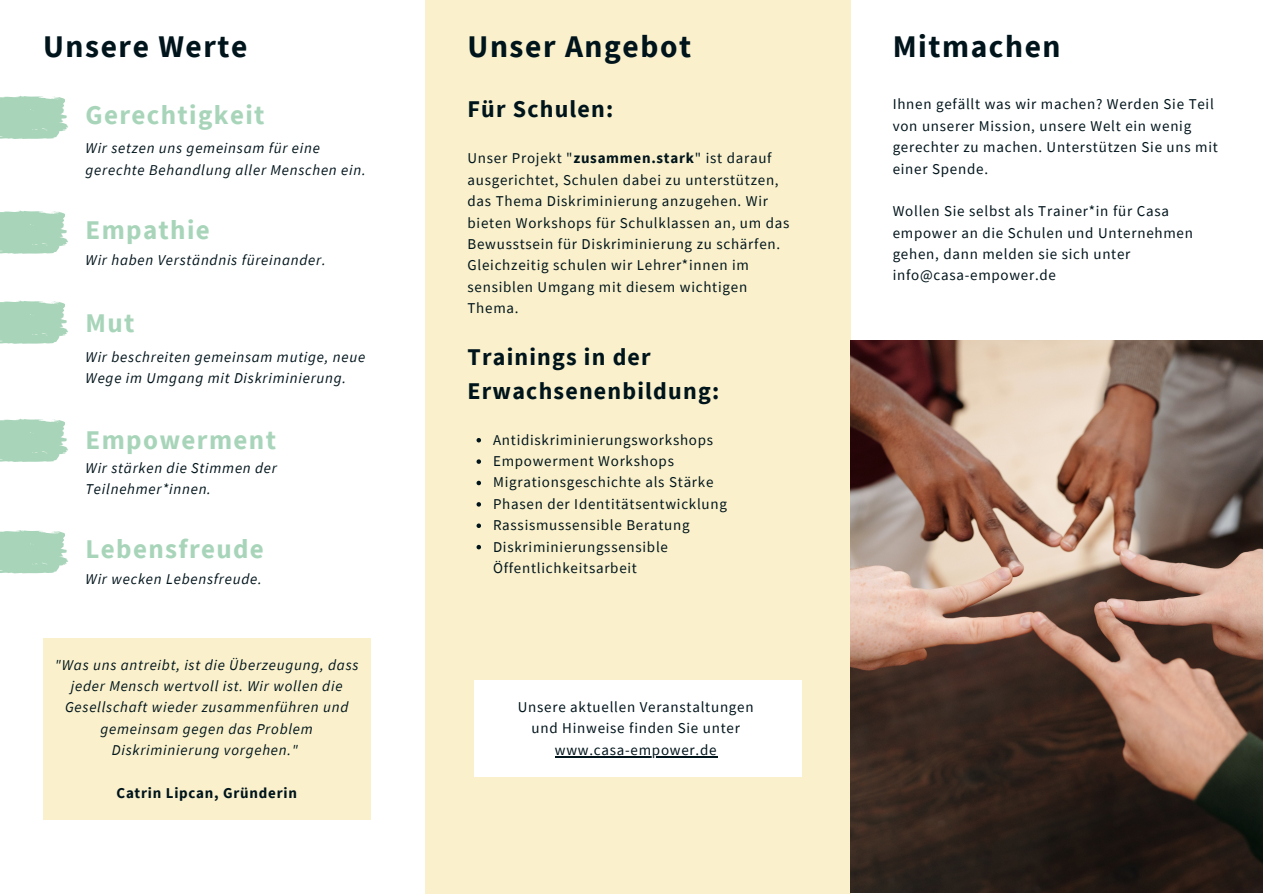
<style>
.page{position:relative;width:1263px;height:894px;background:#fff}
.page>*{position:absolute;margin:0;border:0;box-sizing:border-box;transform-origin:0 0}
.t1{font:700 31.5px "Source Sans Pro";letter-spacing:.05em;color:#00141b}
.t2{font:700 27px "Source Sans Pro";letter-spacing:.05em;color:#a8d5ba}
.t3{font:700 24px/33.8px "Source Sans Pro";letter-spacing:.05em;color:#00141b}
.t4{font:15px/21.3px "Source Sans Pro";letter-spacing:.05em;color:#00141b}
.t5{font:italic 15px/21.3px "Source Sans Pro";letter-spacing:.05em;color:#00141b}
.t6{font:700 15px "Source Sans Pro";letter-spacing:.05em;color:#00141b}
.s1{font-weight:700}
</style>
<div class="page">
<div style="left:425px;top:0;width:425px;height:893px;background:#faf1cc"></div>
<img style="left:850px;top:340px;width:413px;height:552px">
<div style="left:474px;top:680px;width:327px;height:97px;background:#fff"></div>
<hr style="left:555px;top:755px;width:162px;height:1px;background:#00141b">
<div style="left:43px;top:638px;width:327px;height:181px;background:#faf1cc"></div>
<svg style="left:476px;top:438px;width:5px;height:4px"></svg>
<svg style="left:476px;top:459px;width:5px;height:4px"></svg>
<svg style="left:476px;top:480px;width:5px;height:5px"></svg>
<svg style="left:476px;top:502px;width:5px;height:4px"></svg>
<svg style="left:476px;top:523px;width:5px;height:5px"></svg>
<svg style="left:476px;top:544px;width:5px;height:5px"></svg>
<svg style="left:0;top:96px;width:68px;height:43px;background:#b1d9c1"></svg>
<svg style="left:0;top:210px;width:68px;height:44px;background:#b3dac2"></svg>
<svg style="left:0;top:530px;width:68px;height:43px;background:#b1d9c1"></svg>
<svg style="left:0;top:418px;width:68px;height:44px;background:#b3dac2"></svg>
<svg style="left:0;top:300px;width:68px;height:44px;background:#b3dac2"></svg>
<p class="t1" style="left:43px;top:25px;width:206px">Unsere Werte</p>
<p class="t1" style="left:468px;top:25px;width:225px">Unser Angebot</p>
<p class="t2" style="left:86px;top:97px;width:180px">Gerechtigkeit</p>
<p class="t5" style="left:86px;top:137px;width:282px">Wir setzen uns gemeinsam für eine gerechte Behandlung aller Menschen ein.</p>
<p class="t2" style="left:86px;top:212px;width:126px">Empathie</p>
<p class="t5" style="left:86px;top:249px;width:242px">Wir haben Verständnis füreinander.</p>
<p class="t2" style="left:86px;top:305px;width:50px">Mut</p>
<p class="t5" style="left:86px;top:345px;width:281px">Wir beschreiten gemeinsam mutige, neue<br>Wege im Umgang mit Diskriminierung.</p>
<p class="t2" style="left:86px;top:422px;width:192px">Empowerment</p>
<p class="t5" style="left:86px;top:457px;width:193px">Wir stärken die Stimmen der<br>Teilnehmer*innen.</p>
<p class="t2" style="left:86px;top:531px;width:180px">Lebensfreude</p>
<p class="t5" style="left:86px;top:568px;width:178px">Wir wecken Lebensfreude.</p>
<p class="t5" style="left:55px;top:653px;width:305px;text-align:center">"Was uns antreibt, ist die Überzeugung, dass jeder Mensch wertvoll ist. Wir wollen die Gesellschaft wieder zusammenführen und gemeinsam gegen das Problem</p>
<p class="t5" style="left:112px;top:739px;width:188px">Diskriminierung vorgehen."</p>
<p class="t6" style="left:117px;top:783px;width:182px">Catrin Lipcan, Gründerin</p>
<p class="t3" style="left:468px;top:92px;width:147px">Für Schulen:</p>
<p class="t4" style="left:468px;top:147px;width:323px">Unser Projekt "<span class="s1">zusammen.stark</span>" ist darauf ausgerichtet, Schulen dabei zu unterstützen, das Thema Diskriminierung anzugehen. Wir bieten Workshops für Schulklassen an, um das Bewusstsein für Diskriminierung zu schärfen.<br>Gleichzeitig schulen wir Lehrer*innen im sensiblen Umgang mit diesem wichtigen Thema.</p>
<p class="t3" style="left:468px;top:339px;width:253px">Trainings in der<br>Erwachsenenbildung:</p>
<p class="t4" style="left:493px;top:428px;width:222px">Antidiskriminierungsworkshops</p>
<p class="t4" style="left:493px;top:450px;width:182px">Empowerment Workshops</p>
<p class="t4" style="left:493px;top:471px;width:222px">Migrationsgeschichte als Stärke</p>
<p class="t4" style="left:493px;top:492px;width:236px">Phasen der Identitätsentwicklung</p>
<p class="t4" style="left:493px;top:514px;width:198px">Rassismussensible Beratung</p>
<p class="t4" style="left:493px;top:535px;width:176px">Diskriminierungssensible<br>Öffentlichkeitsarbeit</p>
<p class="t4" style="left:518px;top:695px;width:237px">Unsere aktuellen Veranstaltungen</p>
<p class="t4" style="left:532px;top:717px;width:210px">und Hinweise finden Sie unter</p>
<p class="t4" style="left:555px;top:738px;width:163px">www.casa-empower.de</p>
<p class="t1" style="left:893px;top:25px;width:169px">Mitmachen</p>
<p class="t4" style="left:893px;top:93px;width:327px">Ihnen gefällt was wir machen? Werden Sie Teil von unserer Mission, unsere Welt ein wenig gerechter zu machen. Unterstützen Sie uns mit einer Spende.</p>
<p class="t4" style="left:893px;top:200px;width:302px">Wollen Sie selbst als Trainer*in für Casa empower an die Schulen und Unternehmen gehen, dann melden sie sich unter</p>
<p class="t4" style="left:893px;top:264px;width:165px">info@casa-empower.de</p>
</div>
